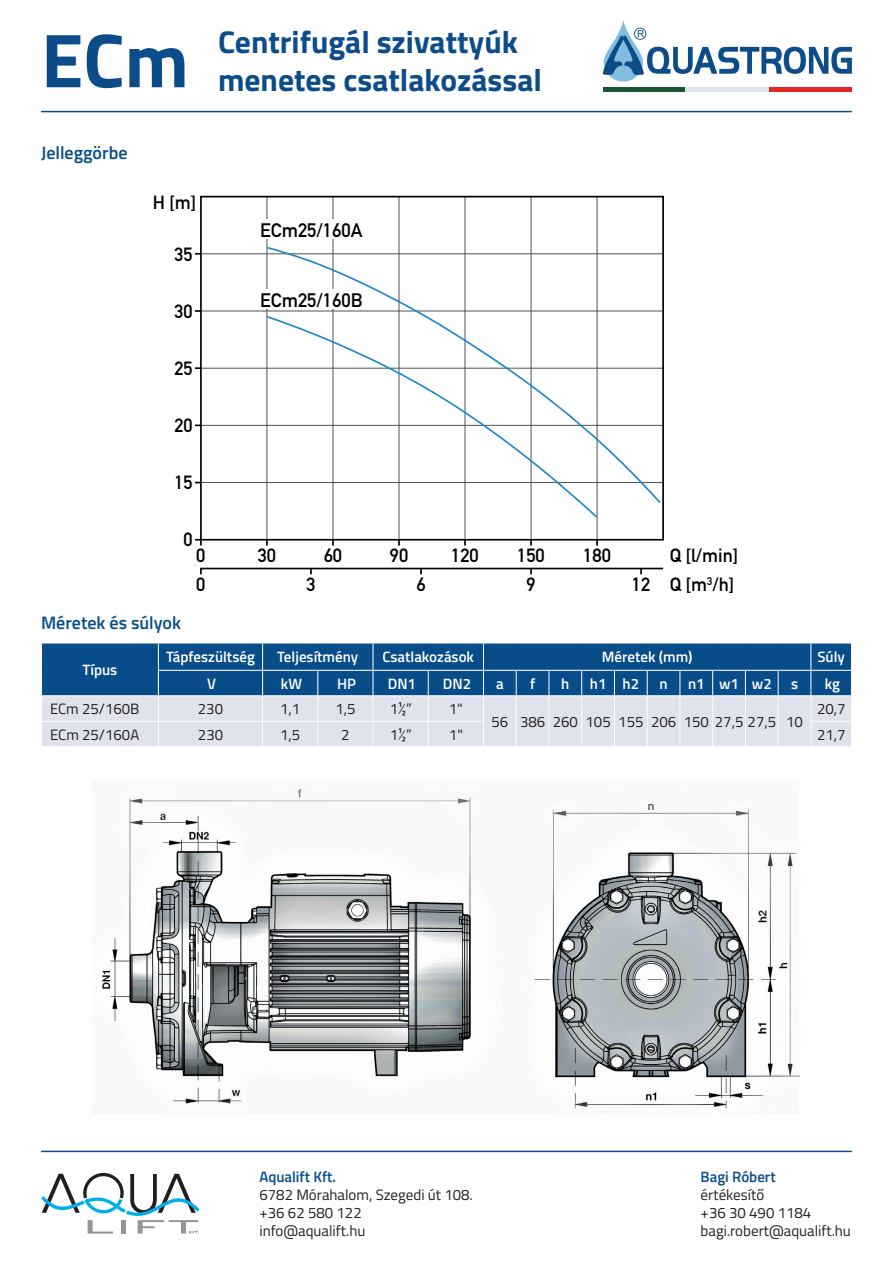
<style>
.page{position:relative;width:893px;height:1263px;background:#fff}
.page>*{position:absolute;margin:0;border:0;box-sizing:border-box;transform-origin:0 0}
.t1{font:700 76.5px "Titillium";color:#0b4c89}
.t2{font:700 31.5px/37.8px "Titillium";color:#0b4c89}
.t3{font:700 19.2px "DIN Alternate";color:#000001}
.t4{font:700 18.9px/28.8px "DIN Alternate";color:#000001}
.t5{font:600 18px "Titillium";color:#084d8a}
.t6{font:15px/18px "Titillium";color:#231f20}
.t7{font:600 15px "Titillium";color:#fff}
.t8{font:600 15px "Titillium";color:#084d8a}
</style>
<div class="page">
<svg style="left:603px;top:21px;width:249px;height:61px"></svg>
<hr style="left:603px;top:87px;width:83px;height:4px;background:#175632">
<hr style="left:686px;top:87px;width:83px;height:4px;background:#dce4ed">
<hr style="left:769px;top:87px;width:83px;height:4px;background:#e22725">
<svg style="left:41px;top:1173px;width:159px;height:61px"></svg>
<hr style="left:41px;top:111px;width:811px;height:1px;background:#084d8a">
<hr style="left:41px;top:1151px;width:811px;height:1px;background:#084d8a">
<svg style="left:41px;top:643px;width:811px;height:103px;background:#779abd"></svg>
<hr style="left:41px;top:695px;width:117px;height:1px;background:#fff">
<hr style="left:158px;top:695px;width:105px;height:1px;background:#fff">
<hr style="left:263px;top:695px;width:55px;height:1px;background:#fff">
<hr style="left:318px;top:695px;width:55px;height:1px;background:#fff">
<hr style="left:373px;top:695px;width:55px;height:1px;background:#fff">
<hr style="left:428px;top:695px;width:55px;height:1px;background:#fff">
<hr style="left:483px;top:695px;width:33px;height:1px;background:#fff">
<hr style="left:516px;top:695px;width:33px;height:1px;background:#fff">
<hr style="left:549px;top:695px;width:33px;height:1px;background:#fff">
<hr style="left:582px;top:695px;width:32px;height:1px;background:#fff">
<hr style="left:614px;top:695px;width:33px;height:1px;background:#fff">
<hr style="left:647px;top:695px;width:33px;height:1px;background:#fff">
<hr style="left:680px;top:695px;width:33px;height:1px;background:#fff">
<hr style="left:713px;top:695px;width:32px;height:1px;background:#fff">
<hr style="left:745px;top:695px;width:33px;height:1px;background:#fff">
<hr style="left:778px;top:695px;width:33px;height:1px;background:#fff">
<hr style="left:811px;top:695px;width:41px;height:1px;background:#fff">
<img style="left:102px;top:789px;width:698px;height:320px">
<svg style="left:195px;top:539px;width:7px;height:7px"></svg>
<svg style="left:200px;top:567px;width:464px;height:8px"></svg>
<hr style="left:267px;top:197px;width:1px;height:343px;background:#4f5252">
<hr style="left:333px;top:197px;width:1px;height:343px;background:#4f5252">
<hr style="left:399px;top:197px;width:1px;height:343px;background:#4f5252">
<hr style="left:465px;top:197px;width:1px;height:343px;background:#4f5252">
<hr style="left:531px;top:197px;width:1px;height:343px;background:#4f5252">
<hr style="left:597px;top:197px;width:1px;height:343px;background:#4f5252">
<hr style="left:201px;top:482px;width:462px;height:1px;background:#4f5252">
<hr style="left:201px;top:425px;width:462px;height:1px;background:#4f5252">
<hr style="left:201px;top:368px;width:462px;height:1px;background:#4f5252">
<hr style="left:201px;top:311px;width:462px;height:1px;background:#4f5252">
<hr style="left:201px;top:254px;width:462px;height:1px;background:#4f5252">
<div style="left:200px;top:196px;width:464px;height:345px;border:2px solid #000001"></div>
<svg style="left:265px;top:246px;width:397px;height:259px"></svg>
<svg style="left:265px;top:315px;width:334px;height:204px"></svg>
<div style="left:265px;top:220px;width:106px;height:19px;background:#fff"></div>
<div style="left:265px;top:289px;width:106px;height:20px;background:#fff"></div>
<h1 class="t1" style="left:41px;top:2px;width:149px">ECm</h1>
<h2 class="t2" style="left:218px;top:22px;width:325px">Centrifugál szivattyúk menetes csatlakozással</h2>
<p class="t5" style="left:41px;top:139px;width:88px">Jelleggörbe</p>
<p class="t4" style="left:153px;top:187px;width:45px">H [m]</p>
<p class="t4" style="left:174px;top:238px;width:20px">35</p>
<p class="t4" style="left:174px;top:295px;width:20px">30</p>
<p class="t4" style="left:174px;top:353px;width:20px">25</p>
<p class="t4" style="left:174px;top:410px;width:20px">20</p>
<p class="t4" style="left:174px;top:467px;width:20px">15</p>
<p class="t4" style="left:184px;top:524px;width:11px">0</p>
<p class="t4" style="left:196px;top:540px;width:11px">0<br>0</p>
<p class="t3" style="left:260px;top:215px;width:104px">ECm25/160A</p>
<p class="t3" style="left:260px;top:285px;width:104px">ECm25/160B</p>
<p class="t4" style="left:258px;top:540px;width:20px">30</p>
<p class="t4" style="left:324px;top:540px;width:20px">60</p>
<p class="t4" style="left:390px;top:540px;width:20px">90</p>
<p class="t4" style="left:451px;top:540px;width:29px">120</p>
<p class="t4" style="left:517px;top:540px;width:29px">150</p>
<p class="t4" style="left:583px;top:540px;width:29px">180</p>
<p class="t4" style="left:306px;top:569px;width:11px">3</p>
<p class="t4" style="left:416px;top:569px;width:11px">6</p>
<p class="t4" style="left:526px;top:569px;width:11px">9</p>
<p class="t4" style="left:632px;top:569px;width:20px">12</p>
<p class="t4" style="left:670px;top:540px;width:70px">Q [l/min]<br>Q [m<sup>3</sup>/h]</p>
<p class="t5" style="left:41px;top:609px;width:141px">Méretek és súlyok</p>
<p class="t7" style="left:83px;top:658px;width:36px">Típus</p>
<p class="t7" style="left:166px;top:646px;width:90px">Tápfeszültség</p>
<p class="t7" style="left:277px;top:646px;width:83px">Teljesítmény</p>
<p class="t7" style="left:382px;top:646px;width:93px">Csatlakozások</p>
<p class="t7" style="left:602px;top:646px;width:92px">Méretek (mm)</p>
<p class="t7" style="left:817px;top:646px;width:29px">Súly</p>
<p class="t7" style="left:207px;top:672px;width:10px">V</p>
<p class="t7" style="left:281px;top:672px;width:23px">kW</p>
<p class="t7" style="left:337px;top:672px;width:21px">HP</p>
<p class="t7" style="left:388px;top:672px;width:30px">DN1</p>
<p class="t7" style="left:443px;top:672px;width:30px">DN2</p>
<p class="t7" style="left:496px;top:672px;width:9px">a</p>
<p class="t7" style="left:530px;top:672px;width:7px">f</p>
<p class="t7" style="left:561px;top:672px;width:10px">h</p>
<p class="t7" style="left:590px;top:672px;width:51px">h1 h2</p>
<p class="t7" style="left:659px;top:672px;width:10px">n</p>
<p class="t7" style="left:688px;top:672px;width:85px">n1 w1 w2</p>
<p class="t7" style="left:791px;top:672px;width:9px">s</p>
<p class="t7" style="left:825px;top:672px;width:17px">kg</p>
<p class="t6" style="left:50px;top:699px;width:91px">ECm 25/160B</p>
<p class="t6" style="left:198px;top:699px;width:27px">230</p>
<p class="t6" style="left:280px;top:699px;width:22px">1,1</p>
<p class="t6" style="left:335px;top:699px;width:22px">1,5</p>
<p class="t6" style="left:390px;top:699px;width:23px">1½”</p>
<p class="t6" style="left:449px;top:699px;width:15px">1"</p>
<p class="t6" style="left:817px;top:699px;width:30px">20,7</p>
<p class="t6" style="left:491px;top:712px;width:313px">56 386 260 105 155 206 150 27,5 27,5 10</p>
<p class="t6" style="left:50px;top:725px;width:91px">ECm 25/160A</p>
<p class="t6" style="left:198px;top:725px;width:27px">230</p>
<p class="t6" style="left:280px;top:725px;width:22px">1,5</p>
<p class="t6" style="left:341px;top:725px;width:10px">2</p>
<p class="t6" style="left:390px;top:725px;width:23px">1½”</p>
<p class="t6" style="left:449px;top:725px;width:15px">1"</p>
<p class="t6" style="left:817px;top:725px;width:30px">21,7</p>
<p class="t8" style="left:259px;top:1165px;width:78px">Aqualift Kft.</p>
<p class="t6" style="left:259px;top:1185px;width:215px">6782 Mórahalom, Szegedi út 108. +36 62 580 122<br>info@aqualift.hu</p>
<p class="t8" style="left:701px;top:1165px;width:77px">Bagi Róbert</p>
<p class="t6" style="left:701px;top:1185px;width:152px">értékesítő<br>+36 30 490 1184 bagi.robert@aqualift.hu</p>
</div>
